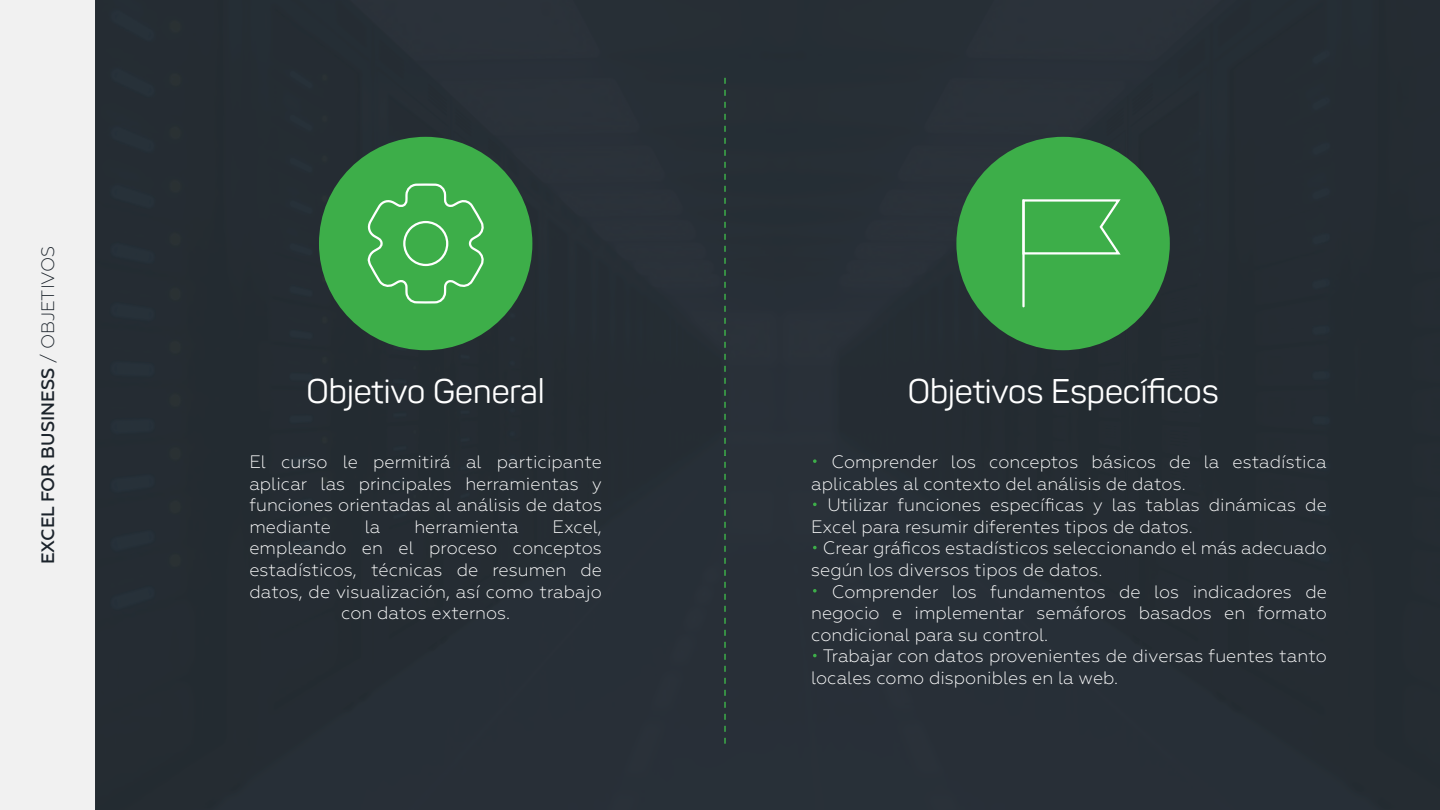
<style>
.page{position:relative;width:1440px;height:810px;background:#fff}
.page>*{position:absolute;margin:0;border:0;box-sizing:border-box;transform-origin:0 0}
.t1{font:33.75px "Panton";color:#fff}
.t2{font:300 18px/21.6px "Geometria";color:#fff}
.t3{font:500 18px "Geometria";color:#1b232b}
.s1{font-weight:300}
.s2{color:#bfbfbf}
</style>
<div class="page">
<div style="left:0;top:0;width:95px;height:810px;background:#f1f1f1"></div>
<div style="left:95px;top:0;width:1345px;height:810px;background:#252d33"></div>
<div style="left:319px;top:137px;width:213px;height:213px;background:#3dae49;border-radius:50%"></div>
<svg style="left:364px;top:183px;width:123px;height:168px"></svg>
<svg style="left:724px;top:78px;width:2px;height:666px"></svg>
<div style="left:956px;top:137px;width:214px;height:213px;background:#3dae49;border-radius:50%"></div>
<hr style="left:1022px;top:200px;width:3px;height:106px;background:#fff">
<svg style="left:1022px;top:199px;width:99px;height:58px"></svg>
<p class="t3" style="left:37px;top:564px;width:320px;rotate:-90deg">EXCEL FOR BUSINESS <span class="s1">/ OBJETIVOS</span></p>
<h1 class="t1" style="left:307px;top:370px;width:240px">Objetivo General</h1>
<p class="t2" style="left:249px;top:451px;width:354px;text-align:justify">El curso le permitirá al participante aplicar las principales herramientas y funciones orientadas al análisis de datos mediante</p>
<p class="t2" style="left:365px;top:516px;width:17px">la</p>
<p class="t2" style="left:414px;top:516px;width:106px">herramienta</p>
<p class="t2" style="left:553px;top:516px;width:51px">Excel,</p>
<p class="t2" style="left:249px;top:537px;width:354px">empleando en el proceso conceptos</p>
<p class="t2" style="left:249px;top:559px;width:354px">estadísticos, técnicas de resumen de</p>
<p class="t2" style="left:249px;top:580px;width:354px">datos, de visualización, así como trabajo</p>
<p class="t2" style="left:341px;top:602px;width:171px">con datos externos.</p>
<h1 class="t1" style="left:908px;top:370px;width:312px">Objetivos Específicos</h1>
<p class="t2" style="left:811px;top:451px;width:517px"><span class="s2">•</span> Comprender los conceptos básicos de la estadística aplicables al contexto del análisis de datos.</p>
<p class="t2" style="left:811px;top:494px;width:517px"><span class="s2">•</span> Utilizar funciones específicas y las tablas dinámicas de<br>Excel para resumir diferentes tipos de datos.</p>
<p class="t2" style="left:811px;top:537px;width:517px"><span class="s2">•</span> Crear gráficos estadísticos seleccionando el más adecuado según los diversos tipos de datos.</p>
<p class="t2" style="left:811px;top:580px;width:517px;text-align:justify"><span class="s2">•</span> Comprender los fundamentos de los indicadores de negocio e implementar semáforos basados en formato condicional para su control.</p>
<p class="t2" style="left:811px;top:645px;width:517px"><span class="s2">•</span> Trabajar con datos provenientes de diversas fuentes tanto locales como disponibles en la web.</p>
</div>
